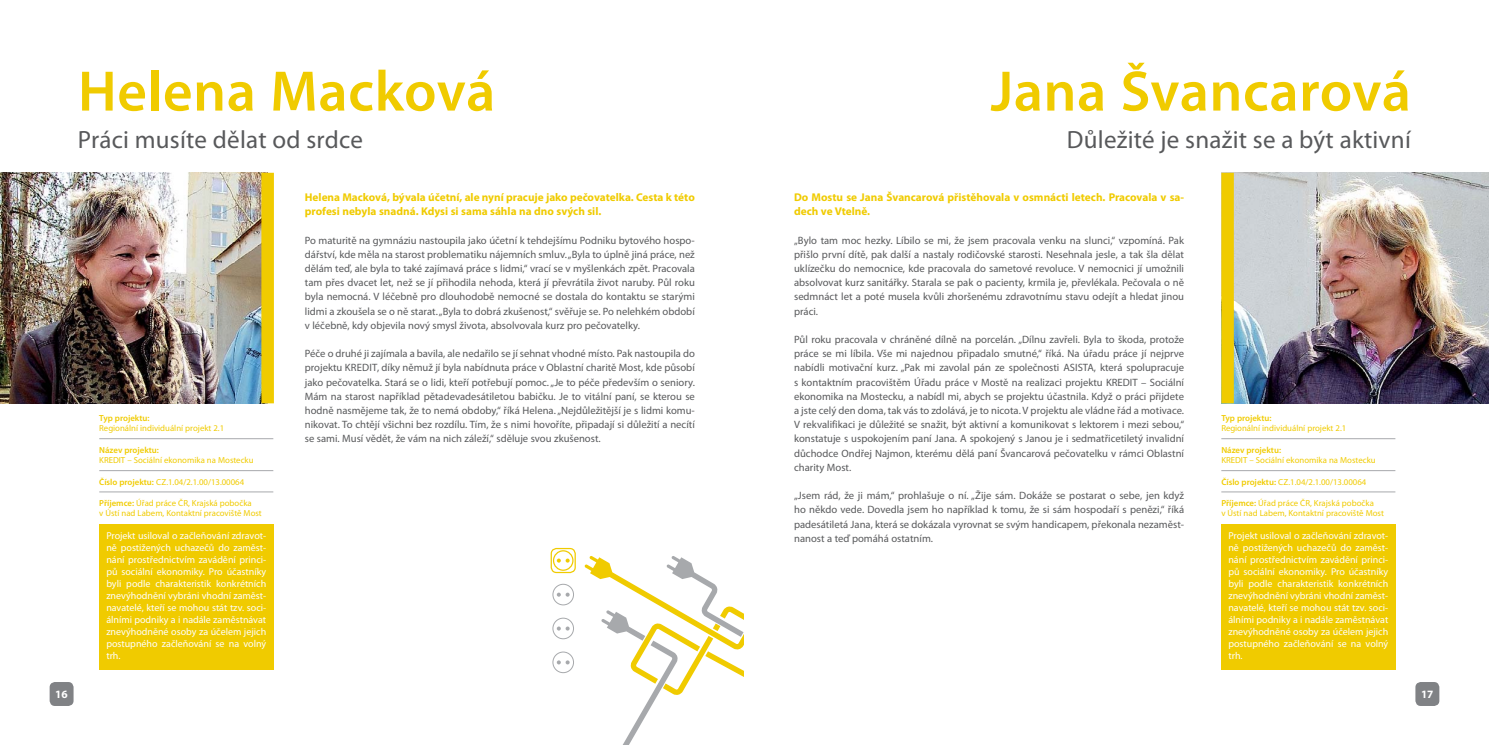
<style>
.page{position:relative;width:1489px;height:745px;background:#fff}
.page>*{position:absolute;margin:0;border:0;box-sizing:border-box;transform-origin:0 0}
.t1{font:600 57.5px "Myriad Pro";letter-spacing:.01em;color:#f0cb00}
.t2{font:25px "Myriad Pro";letter-spacing:.01em;color:#58595b}
.t3{font:700 11.25px/14.1px "Myriad Pro";color:#f0cb00}
.t4{font:700 11.25px "Myriad Pro";color:#fff}
.t5{font:10.62px/14.1px "Myriad Pro";color:#58595b;text-align:justify}
.t6{font:10px/12px "Myriad Pro";color:#fff;text-align:justify}
.t7{font:8.75px/10.5px "Myriad Pro";color:#f0cb00}
.t8{font:600 8.75px "Myriad Pro";color:#f0cb00}
.s1{font-weight:600}
</style>
<div class="page">
<svg style="left:584px;top:556px;width:160px;height:188px"></svg>
<div style="left:552px;top:651px;width:22px;height:21px;border:1px solid #a7a9ac;border-radius:50%"></div>
<svg style="left:556px;top:660px;width:13px;height:4px"></svg>
<div style="left:552px;top:617px;width:22px;height:21px;border:1px solid #a7a9ac;border-radius:50%"></div>
<svg style="left:556px;top:626px;width:13px;height:4px"></svg>
<div style="left:552px;top:583px;width:22px;height:21px;border:1px solid #a7a9ac;border-radius:50%"></div>
<svg style="left:556px;top:592px;width:13px;height:4px"></svg>
<div style="left:550px;top:547px;width:26px;height:25px;border:1px solid #f0cb00;border-radius:5px"></div>
<div style="left:553px;top:550px;width:20px;height:20px;border:1px solid #f0cb00;border-radius:50%"></div>
<svg style="left:556px;top:558px;width:13px;height:4px"></svg>
<div style="left:50px;top:681px;width:24px;height:24px;background:#808285;border-radius:5px"></div>
<hr style="left:99px;top:438px;width:174px;height:1px;background:#a7a9ac">
<hr style="left:99px;top:470px;width:174px;height:1px;background:#a7a9ac">
<hr style="left:99px;top:491px;width:174px;height:1px;background:#a7a9ac">
<hr style="left:1221px;top:438px;width:174px;height:1px;background:#a7a9ac">
<hr style="left:1221px;top:470px;width:174px;height:1px;background:#a7a9ac">
<hr style="left:1221px;top:491px;width:174px;height:1px;background:#a7a9ac">
<div style="left:99px;top:524px;width:174px;height:145px;background:#f0cb00"></div>
<div style="left:1221px;top:524px;width:174px;height:145px;background:#f0cb00"></div>
<div style="left:1415px;top:681px;width:24px;height:24px;background:#808285;border-radius:5px"></div>
<img style="left:0;top:173px;width:261px;height:230px">
<div style="left:261px;top:173px;width:13px;height:230px;background:#f0cb00"></div>
<img style="left:1233px;top:173px;width:255px;height:230px">
<div style="left:1221px;top:173px;width:12px;height:230px;background:#f0cb00"></div>
<h1 class="t1" style="left:78px;top:70px;width:419px">Helena Macková</h1>
<h2 class="t2" style="left:78px;top:130px;width:286px">Práci musíte dělat od srdce</h2>
<h1 class="t1" style="left:990px;top:70px;width:422px">Jana Švancarová</h1>
<h2 class="t2" style="left:1066px;top:130px;width:345px">Důležité je snažit se a být aktivní</h2>
<p class="t4" style="left:55px;top:689px;width:14px">16</p>
<p class="t3" style="left:794px;top:191px;width:391px">Do Mostu se Jana Švancarová přistěhovala v osmnácti letech. Pracovala v sa&shy;dech ve Vtelně.</p>
<p class="t5" style="left:794px;top:234px;width:391px">„Bylo tam moc hezky. Líbilo se mi, že jsem pracovala venku na slunci,“ vzpomíná. Pak přišlo první dítě, pak další a nastaly rodičovské starosti. Nesehnala jesle, a tak šla dělat uklízečku do nemocnice, kde pracovala do sametové revoluce. V nemocnici jí umožnili absolvovat kurz sanitářky. Starala se pak o pacienty, krmila je, převlékala. Pečovala o ně sedmnáct let a poté musela kvůli zhoršenému zdravotnímu stavu odejít a hledat jinou práci.</p>
<p class="t5" style="left:794px;top:333px;width:391px">Půl roku pracovala v chráněné dílně na porcelán. „Dílnu zavřeli. Byla to škoda, protože práce se mi líbila. Vše mi najednou připadalo smutné,“ říká. Na úřadu práce jí nejprve nabídli motivační kurz. „Pak mi zavolal pán ze společnosti ASISTA, která spolupracuje s kontaktním pracovištěm Úřadu práce v Mostě na realizaci projektu KREDIT – Sociální ekonomika na Mostecku, a nabídl mi, abych se projektu účastnila. Když o práci přijdete a jste celý den doma, tak vás to zdolává, je to nicota. V projektu ale vládne řád a motivace.<br>V rekvalifikaci je důležité se snažit, být aktivní a komunikovat s lektorem i mezi sebou,“ konstatuje s uspokojením paní Jana. A spokojený s Janou je i sedmatřicetiletý invalidní důchodce Ondřej Najmon, kterému dělá paní Švancarová pečovatelku v rámci Oblastní charity Most.</p>
<p class="t5" style="left:794px;top:489px;width:391px">„Jsem rád, že ji mám,“ prohlašuje o ní. „Žije sám. Dokáže se postarat o sebe, jen když ho někdo vede. Dovedla jsem ho například k tomu, že si sám hospodaří s penězi,“ říká padesátiletá Jana, která se dokázala vyrovnat se svým handicapem, překonala nezaměst&shy;nanost a teď pomáhá ostatním.</p>
<p class="t3" style="left:305px;top:191px;width:391px">Helena Macková, bývala účetní, ale nyní pracuje jako pečovatelka. Cesta k této profesi nebyla snadná. Kdysi si sama sáhla na dno svých sil.</p>
<p class="t5" style="left:305px;top:234px;width:391px">Po maturitě na gymnáziu nastoupila jako účetní k tehdejšímu Podniku bytového hospo&shy;dářství, kde měla na starost problematiku nájemních smluv. „Byla to úplně jiná práce, než dělám teď, ale byla to také zajímavá práce s lidmi,“ vrací se v myšlenkách zpět. Pracovala tam přes dvacet let, než se jí přihodila nehoda, která jí převrátila život naruby. Půl roku byla nemocná. V léčebně pro dlouhodobě nemocné se dostala do kontaktu se starými lidmi a zkoušela se o ně starat. „Byla to dobrá zkušenost,“ svěřuje se. Po nelehkém období v léčebně, kdy objevila nový smysl života, absolvovala kurz pro pečovatelky.</p>
<p class="t5" style="left:305px;top:347px;width:391px">Péče o druhé ji zajímala a bavila, ale nedařilo se jí sehnat vhodné místo. Pak nastoupila do projektu KREDIT, díky němuž jí byla nabídnuta práce v Oblastní charitě Most, kde působí jako pečovatelka. Stará se o lidi, kteří potřebují pomoc. „Je to péče především o seniory.<br>Mám na starost například pětadevadesátiletou babičku. Je to vitální paní, se kterou se hodně nasmějeme tak, že to nemá obdoby,“ říká Helena. „Nejdůležitější je s lidmi komu&shy;nikovat. To chtějí všichni bez rozdílu. Tím, že s nimi hovoříte, připadají si důležití a necítí se sami. Musí vědět, že vám na nich záleží,“ sděluje svou zkušenost.</p>
<p class="t8" style="left:99px;top:414px;width:52px">Typ projektu:</p>
<p class="t7" style="left:99px;top:423px;width:126px">Regionální individuální projekt 2.1</p>
<p class="t8" style="left:99px;top:446px;width:61px">Název projektu:</p>
<p class="t7" style="left:99px;top:455px;width:156px">KREDIT – Sociální ekonomika na Mostecku</p>
<p class="t7" style="left:99px;top:477px;width:146px"><span class="s1">Číslo projektu:</span> CZ.1.04/2.1.00/13.00064</p>
<p class="t7" style="left:99px;top:498px;width:164px"><span class="s1">Příjemce:</span> Úřad práce ČR, Krajská pobočka<br>v Ústí nad Labem, Kontaktní pracoviště Most</p>
<p class="t8" style="left:1221px;top:414px;width:52px">Typ projektu:</p>
<p class="t7" style="left:1221px;top:423px;width:126px">Regionální individuální projekt 2.1</p>
<p class="t8" style="left:1221px;top:446px;width:61px">Název projektu:</p>
<p class="t7" style="left:1221px;top:455px;width:156px">KREDIT – Sociální ekonomika na Mostecku</p>
<p class="t7" style="left:1221px;top:477px;width:146px"><span class="s1">Číslo projektu:</span> CZ.1.04/2.1.00/13.00064</p>
<p class="t7" style="left:1221px;top:498px;width:164px"><span class="s1">Příjemce:</span> Úřad práce ČR, Krajská pobočka<br>v Ústí nad Labem, Kontaktní pracoviště Most</p>
<p class="t6" style="left:106px;top:530px;width:161px">Projekt usiloval o začleňování zdravot&shy;ně postižených uchazečů do zaměst&shy;nání prostřednictvím zavádění princi&shy;pů sociální ekonomiky. Pro účastníky byli podle charakteristik konkrétních znevýhodnění vybráni vhodní zaměst&shy;navatelé, kteří se mohou stát tzv. soci&shy;álními podniky a i nadále zaměstnávat znevýhodněné osoby za účelem jejich postupného začleňování se na volný trh.</p>
<p class="t6" style="left:1228px;top:530px;width:161px">Projekt usiloval o začleňování zdravot&shy;ně postižených uchazečů do zaměst&shy;nání prostřednictvím zavádění princi&shy;pů sociální ekonomiky. Pro účastníky byli podle charakteristik konkrétních znevýhodnění vybráni vhodní zaměst&shy;navatelé, kteří se mohou stát tzv. soci&shy;álními podniky a i nadále zaměstnávat znevýhodněné osoby za účelem jejich postupného začleňování se na volný trh.</p>
<p class="t4" style="left:1420px;top:689px;width:14px">17</p>
</div>
